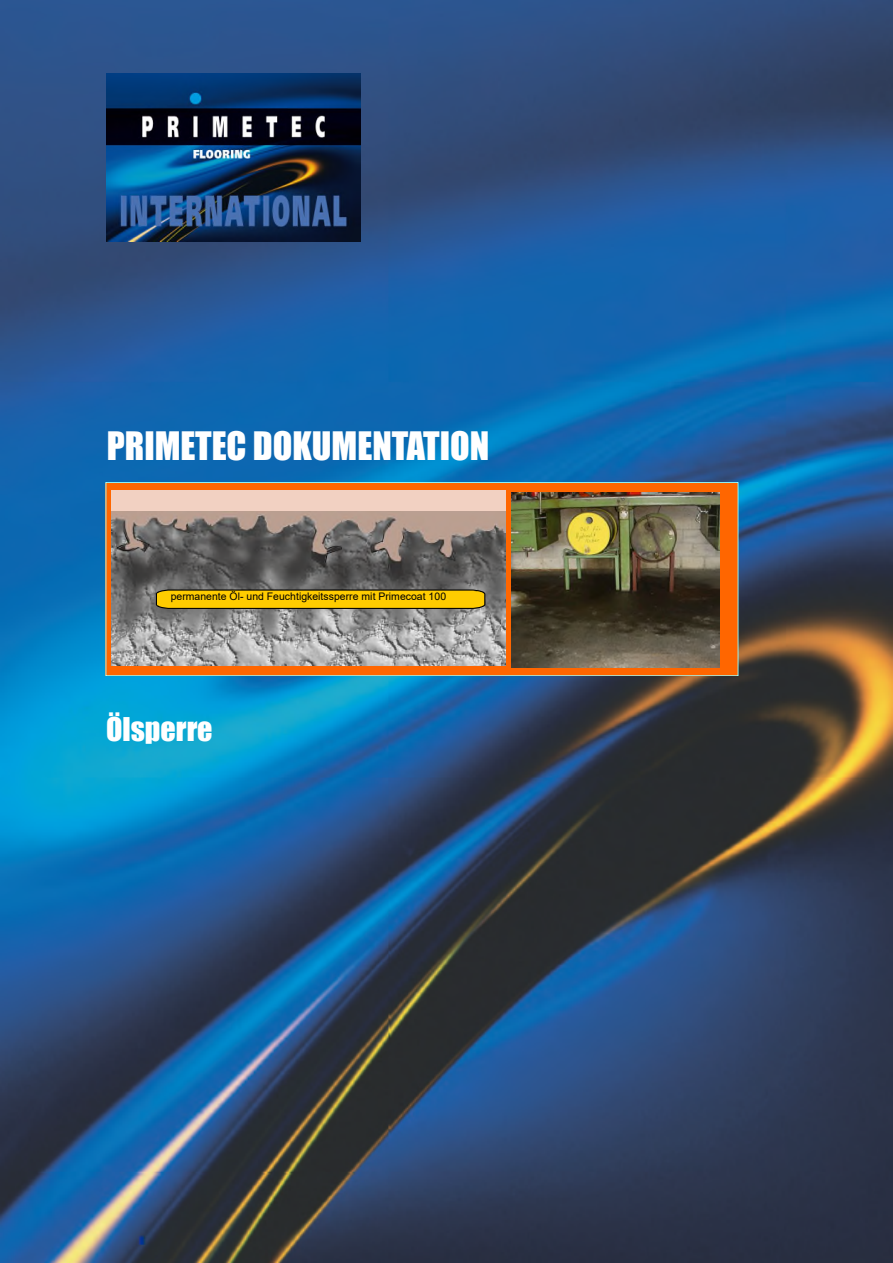
<style>
.page{position:relative;width:893px;height:1263px;background:#fff}
.page>*{position:absolute;margin:0;border:0;box-sizing:border-box;transform-origin:0 0}
.t1{font:36px "Impact";color:#fff}
.t2{font:30px "Impact";color:#fff}
.t3{font:10.5px "Arial";color:#000}
</style>
<div class="page">
<img style="left:0;top:0;width:893px;height:1263px">
<img style="left:106px;top:73px;width:255px;height:168px">
<svg style="left:105px;top:482px;width:633px;height:194px;background:#f37116"></svg>
<div style="left:111px;top:490px;width:394px;height:25px;background:#f2d1c2"></div>
<img style="left:111px;top:511px;width:394px;height:155px">
<svg style="left:156px;top:590px;width:329px;height:19px;background:#e5b801"></svg>
<img style="left:512px;top:492px;width:207px;height:176px">
<h1 class="t1" style="left:107px;top:424px;width:384px">PRIMETEC DOKUMENTATION</h1>
<p class="t3" style="left:171px;top:591px;width:277px">permanente Öl- und Feuchtigkeitssperre mit Primecoat 100</p>
<h2 class="t2" style="left:106px;top:711px;width:108px">Ölsperre</h2>
</div>
